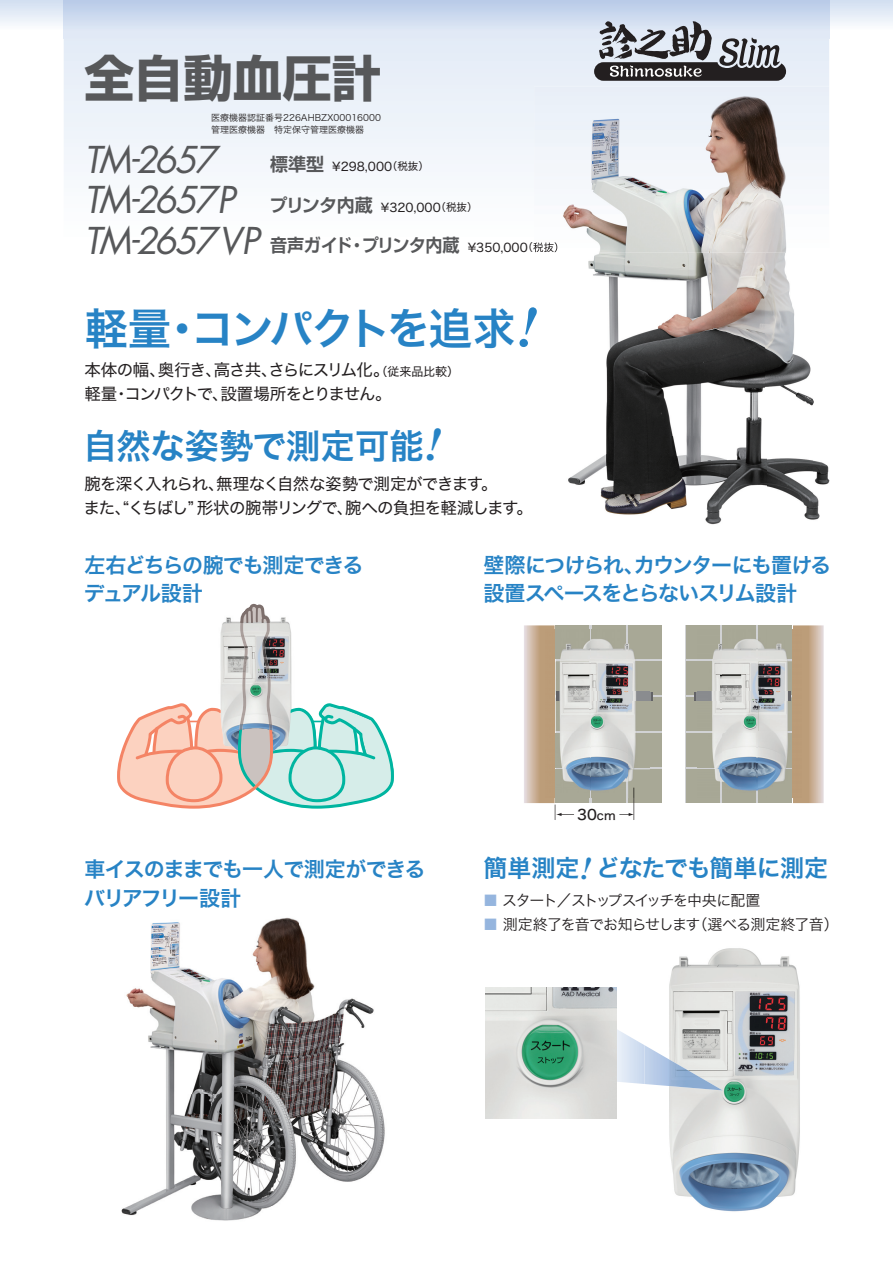
<style>
.page{position:relative;width:893px;height:1263px;background:#fff}
.page>*{position:absolute;margin:0;border:0;box-sizing:border-box;transform-origin:0 0}
.t1{font:49.5px "Shin Go Pro Bold 90 pv RKSJ H";color:#57585a}
.t2{font:43.5px "Hira Kaku Pro W6 90 pv RKSJ H";letter-spacing:-.065em;color:#2783c5}
.t3{font:italic 36px/40.5px "Futura";letter-spacing:-.06em;color:#57585a}
.t4{font:34.5px "Hira Kaku Pro W6 90 pv RKSJ H";letter-spacing:-.015em;color:#2783c5}
.t5{font:24px "Hira Kaku Pro W6 90 pv RKSJ H";letter-spacing:-.03em;color:#2783c5}
.t6{font:21px/28.5px "Hira Kaku Pro W6 90 pv RKSJ H";letter-spacing:-.06em;color:#2783c5}
.t7{font:18px "Shin Go Pro De Bold 90 pv RKSJ H";letter-spacing:-.03em;color:#57585a;scale:.95 1}
.t8{font:16.5px/24px "Hira Kaku Std W4 90 pv RKSJ H";letter-spacing:-.05em;color:#231f20}
.t9{font:16.5px/24px "Hira Kaku Std W4 90 pv RKSJ H";letter-spacing:-.07em;color:#231f20}
.t10{font:15px "Hira Kaku Pro W3 90 pv RKSJ H";letter-spacing:-.065em;color:#231f20}
.t11{font:15px "Hira Kaku Pro W3 90 pv RKSJ H";letter-spacing:-.09em;color:#231f20}
.t12{font:14.25px "Hira Kaku Std W5 90 pv RKSJ H";color:#231f20}
.t13{font:12px "Hira Kaku Std W4 90 pv RKSJ H";color:#231f20}
.t14{font:9px/12px "Hira Kaku Pro W3 90 pv RKSJ H";color:#231f20}
.s1{font-family:"Shin Go Pro De Bold 90 pv RKSJ H";font-size:18px;color:#57585a}
.s2{font-size:10.5px}
.s3{font-family:"Hira Kaku Std W4 90 pv RKSJ H";font-size:12px;color:#231f20}
.s4{font-family:"Hira Kaku Std W4 90 pv RKSJ H";font-size:10.5px;color:#231f20}
.s5{font-family:"Times";font-weight:700;font-style:italic;font-size:57px}
.s6{font-size:12px}
.s7{font-family:"Times";font-weight:700;font-style:italic;font-size:46.5px}
.s8{font-size:11.85px}
.s9{font-family:"Times";font-weight:700;font-style:italic;font-size:31.5px}
.s10{color:#95b5de}
</style>
<div class="page">
<div style="left:64px;top:81px;width:765px;height:91px;background:#eef3fa"></div>
<svg style="left:0;top:0;width:892px;height:81px;background:#d0d8e5"></svg>
<img style="left:812px;top:398px;width:18px;height:122px">
<img style="left:568px;top:253px;width:244px;height:272px">
<svg style="left:534px;top:307px;width:3px;height:12px"></svg>
<img style="left:534px;top:87px;width:295px;height:166px">
<img style="left:534px;top:242px;width:23px;height:10px">
<div style="left:555px;top:625px;width:34px;height:34px;background:#a8a896"></div>
<div style="left:592px;top:625px;width:33px;height:34px;background:#a8a896"></div>
<div style="left:628px;top:625px;width:34px;height:34px;background:#a8a896"></div>
<div style="left:686px;top:625px;width:33px;height:34px;background:#a8a896"></div>
<div style="left:722px;top:625px;width:33px;height:34px;background:#a8a896"></div>
<div style="left:758px;top:625px;width:34px;height:34px;background:#a8a896"></div>
<div style="left:628px;top:662px;width:34px;height:33px;background:#a8a896"></div>
<div style="left:686px;top:662px;width:33px;height:33px;background:#a8a896"></div>
<div style="left:628px;top:698px;width:34px;height:33px;background:#a8a896"></div>
<div style="left:686px;top:698px;width:33px;height:33px;background:#a8a896"></div>
<div style="left:628px;top:734px;width:34px;height:33px;background:#a8a896"></div>
<div style="left:686px;top:734px;width:33px;height:33px;background:#a8a896"></div>
<div style="left:555px;top:770px;width:34px;height:33px;background:#a8a896"></div>
<div style="left:592px;top:770px;width:33px;height:33px;background:#a8a896"></div>
<div style="left:628px;top:770px;width:34px;height:33px;background:#a8a896"></div>
<div style="left:686px;top:770px;width:33px;height:33px;background:#a8a896"></div>
<div style="left:722px;top:770px;width:33px;height:33px;background:#a8a896"></div>
<div style="left:758px;top:770px;width:34px;height:33px;background:#a8a896"></div>
<div style="left:558px;top:692px;width:93px;height:9px;background:#8a8c8f"></div>
<svg style="left:651px;top:692px;width:2px;height:9px"></svg>
<div style="left:696px;top:692px;width:93px;height:9px;background:#8a8c8f"></div>
<svg style="left:694px;top:692px;width:2px;height:9px"></svg>
<img style="left:574px;top:629px;width:76px;height:169px">
<img style="left:574px;top:629px;width:15px;height:30px">
<img style="left:592px;top:629px;width:33px;height:30px">
<img style="left:628px;top:629px;width:22px;height:30px">
<img style="left:574px;top:662px;width:15px;height:30px">
<img style="left:592px;top:662px;width:33px;height:30px">
<img style="left:628px;top:662px;width:22px;height:30px">
<img style="left:574px;top:701px;width:15px;height:30px">
<img style="left:592px;top:701px;width:33px;height:30px">
<img style="left:628px;top:701px;width:22px;height:30px">
<img style="left:574px;top:734px;width:15px;height:33px">
<img style="left:592px;top:734px;width:33px;height:33px">
<img style="left:628px;top:734px;width:22px;height:33px">
<img style="left:574px;top:770px;width:15px;height:28px">
<img style="left:592px;top:770px;width:33px;height:28px">
<img style="left:628px;top:770px;width:22px;height:28px">
<svg style="left:619px;top:788px;width:15px;height:32px"></svg>
<img style="left:574px;top:692px;width:76px;height:9px">
<svg style="left:524px;top:625px;width:50px;height:195px"></svg>
<img style="left:697px;top:629px;width:92px;height:169px">
<img style="left:697px;top:629px;width:22px;height:30px">
<img style="left:722px;top:629px;width:33px;height:30px">
<img style="left:758px;top:629px;width:31px;height:30px">
<img style="left:697px;top:662px;width:22px;height:30px">
<img style="left:722px;top:662px;width:33px;height:30px">
<img style="left:758px;top:662px;width:31px;height:30px">
<img style="left:697px;top:701px;width:22px;height:30px">
<img style="left:722px;top:701px;width:33px;height:30px">
<img style="left:758px;top:701px;width:31px;height:30px">
<img style="left:697px;top:734px;width:22px;height:33px">
<img style="left:722px;top:734px;width:33px;height:33px">
<img style="left:758px;top:734px;width:31px;height:33px">
<img style="left:697px;top:770px;width:22px;height:28px">
<img style="left:722px;top:770px;width:33px;height:28px">
<img style="left:758px;top:770px;width:31px;height:28px">
<img style="left:697px;top:692px;width:92px;height:9px">
<svg style="left:789px;top:625px;width:35px;height:178px;background:#c3ab92"></svg>
<img style="left:220px;top:617px;width:72px;height:86px">
<img style="left:239px;top:622px;width:9px;height:81px">
<img style="left:262px;top:622px;width:10px;height:81px">
<svg style="left:239px;top:604px;width:33px;height:18px"></svg>
<svg style="left:117px;top:703px;width:277px;height:106px"></svg>
<img style="left:121px;top:917px;width:264px;height:304px">
<img style="left:669px;top:948px;width:131px;height:264px">
<svg style="left:616px;top:1021px;width:28px;height:63px"></svg>
<img style="left:644px;top:1045px;width:79px;height:45px">
<img style="left:485px;top:987px;width:131px;height:131px">
<h1 class="t1" style="left:84px;top:60px;width:299px">全自動血圧計</h1>
<p class="t14" style="left:211px;top:113px;width:171px">医療機器認証番号226AHBZX00016000管理医療機器　特定保守管理医療機器</p>
<h3 class="t3" style="left:84px;top:143px;width:177px">TM-2657<br>TM-2657P<br>TM-2657VP</h3>
<p class="t13" style="left:270px;top:162px;width:160px"><span class="s1">標準型</span> ¥298,000<span class="s2">（税抜）</span></p>
<p class="t13" style="left:270px;top:202px;width:209px"><span class="s1">プリンタ内蔵</span> ¥320,000<span class="s2">（税抜）</span></p>
<p class="t7" style="left:270px;top:238px;width:311px">音声ガイド・プリンタ内蔵 <span class="s3">¥350,000</span><span class="s4">（税抜）</span></p>
<h2 class="t2" style="left:84px;top:312px;width:455px">軽量・コンパクトを追求<span class="s5">!</span></h2>
<p class="t9" style="left:84px;top:360px;width:376px">本体の幅、奥行き、高さ共、さらにスリム化。<span class="s6">（従来品比較）</span>軽量・コンパクトで、設置場所をとりません。</p>
<h3 class="t4" style="left:83px;top:433px;width:360px">自然な姿勢で測定可能<span class="s7">!</span></h3>
<p class="t8" style="left:84px;top:474px;width:451px">腕を深く入れられ、無理なく自然な姿勢で測定ができます。<br>また、“くちばし” 形状の腕帯リングで、腕への負担を軽減します。</p>
<p class="t6" style="left:84px;top:553px;width:281px">左右どちらの腕でも測定できるデュアル設計</p>
<p class="t6" style="left:483px;top:553px;width:349px">壁際につけられ、カウンターにも置ける設置スペースをとらないスリム設計</p>
<p class="t12" style="left:577px;top:809px;width:40px">30<span class="s8">cm</span></p>
<p class="t6" style="left:84px;top:858px;width:343px">車イスのままでも一人で測定ができるバリアフリー設計</p>
<p class="t5" style="left:483px;top:859px;width:346px">簡単測定<span class="s9">!</span> どなたでも簡単に測定</p>
<p class="t11" style="left:483px;top:894px;width:279px"><span class="s10">■</span> スタート／ストップスイッチを中央に配置</p>
<p class="t10" style="left:483px;top:918px;width:357px"><span class="s10">■</span> 測定終了を音でお知らせします（選べる測定終了音）</p>
</div>
